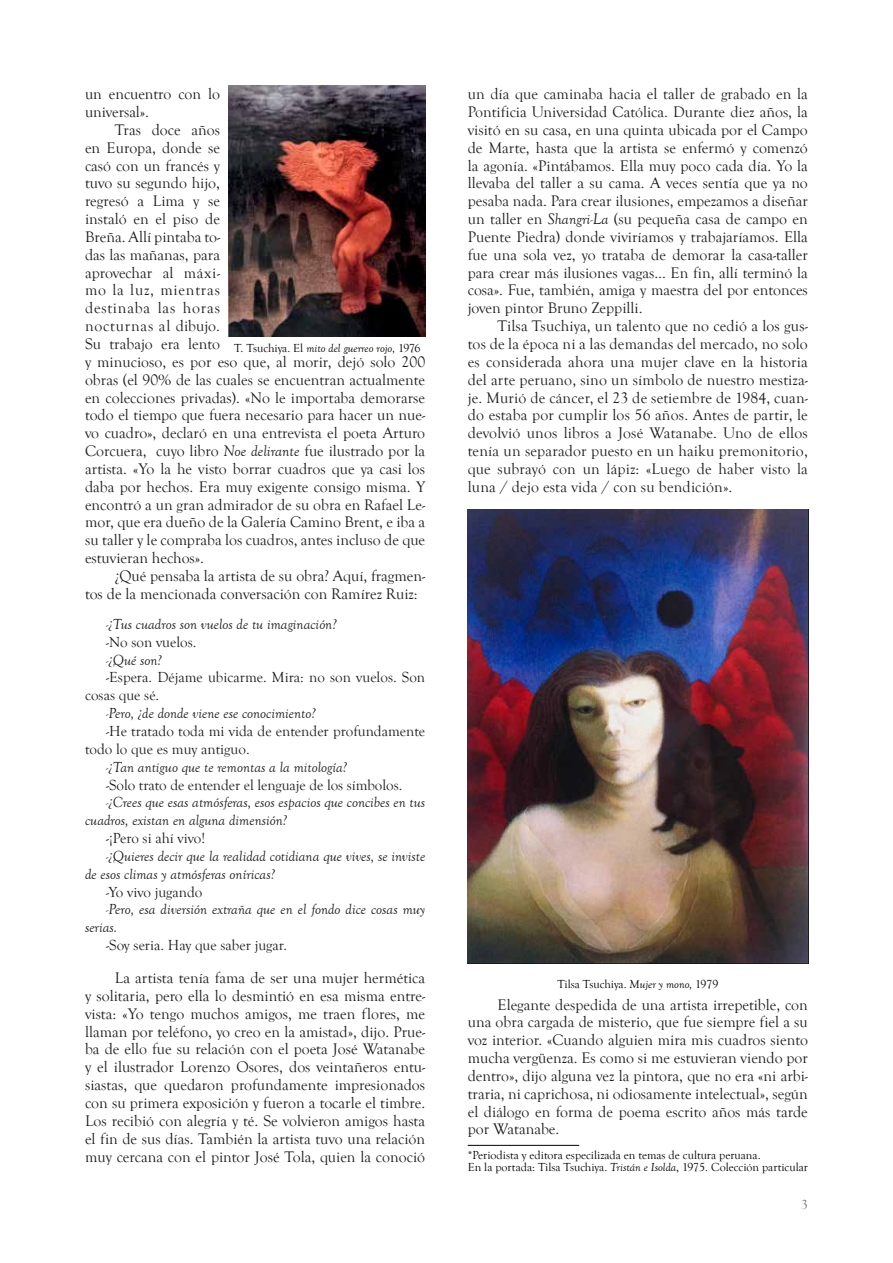
<style>
.page{position:relative;width:893px;height:1263px;background:#fff}
.page>*{position:absolute;margin:0;border:0;box-sizing:border-box;transform-origin:0 0}
.t1{font:15.75px/17.9px "Goudy Old Style T";color:#1d1d1d;text-align:justify}
.t2{font:15.75px/17.9px "Goudy Old Style T";letter-spacing:-.005em;color:#1a1b1d}
.t3{font:italic 15px/17.9px "Goudy Old Style T";color:#1d1d1d}
.t4{font:15px/17.9px "Goudy Old Style T";color:#1d1d1d}
.t5{font:13.5px "Goudy Old Style T";color:#737277}
.t6{font:12px/12px "Goudy Old Style T";color:#000}
.t7{font:italic 12px "Goudy Old Style T";color:#000}
.s1{font-style:italic}
.s2{font-style:normal}
</style>
<div class="page">
<hr style="left:468px;top:1145px;width:111px;height:1px;background:#000">
<img style="left:468px;top:510px;width:341px;height:453px">
<img style="left:229px;top:85px;width:196px;height:252px">
<p class="t2" style="left:85px;top:85px;width:136px">un encuentro con lo universal».</p>
<p class="t1" style="left:85px;top:121px;width:342px;text-align:left;text-indent:30px">Tras doce años<br>en Europa, donde se<br>casó con un francés y<br>tuvo su segundo hijo,<br>regresó a Lima y se<br>instaló en el piso de<br>Breña. Allí pintaba to-<br>das las mañanas, para<br>aprovechar al máxi-<br>mo la luz, mientras<br>destinaba las horas<br>nocturnas al dibujo.<br>Su trabajo era lento<br>y minucioso, es por eso que, al morir, dejó solo 200 obras (el 90% de las cuales se encuentran actualmente en colecciones privadas). «No le importaba demorarse todo el tiempo que fuera necesario para hacer un nue&shy;vo cuadro», declaró en una entrevista el poeta Arturo Corcuera, cuyo libro <span class="s1">Noe delirante</span> fue ilustrado por la artista. «Yo la he visto borrar cuadros que ya casi los daba por hechos. Era muy exigente consigo misma. Y encontró a un gran admirador de su obra en Rafael Le&shy;mor, que era dueño de la Galería Camino Brent, e iba a su taller y le compraba los cuadros, antes incluso de que estuvieran hechos».</p>
<p class="t1" style="left:85px;top:567px;width:342px;text-indent:30px">¿Qué pensaba la artista de su obra? Aquí, fragmen&shy;tos de la mencionada conversación con Ramírez Ruiz:</p>
<p class="t3" style="left:106px;top:615px;width:232px">-¿Tus cuadros son vuelos de tu imaginación?</p>
<p class="t4" style="left:106px;top:633px;width:92px">-No son vuelos.</p>
<p class="t3" style="left:106px;top:651px;width:57px">-¿Qué son?</p>
<p class="t4" style="left:85px;top:669px;width:342px;text-indent:21px">-Espera. Déjame ubicarme. Mira: no son vuelos. Son cosas que sé.</p>
<p class="t3" style="left:106px;top:705px;width:211px">-Pero, ¿de donde viene ese conocimiento?</p>
<p class="t4" style="left:85px;top:722px;width:342px;text-indent:21px">-He tratado toda mi vida de entender profundamente todo lo que es muy antiguo.</p>
<p class="t3" style="left:106px;top:758px;width:242px">-¿Tan antiguo que te remontas a la mitología?</p>
<p class="t4" style="left:106px;top:776px;width:297px">-Solo trato de entender el lenguaje de los símbolos.</p>
<p class="t3" style="left:85px;top:794px;width:342px;text-indent:21px">-¿Crees que esas atmósferas, esos espacios que concibes en tus cuadros, existan en alguna dimensión?</p>
<p class="t4" style="left:106px;top:829px;width:100px">-¡Pero si ahí vivo!</p>
<p class="t3" style="left:85px;top:847px;width:342px;text-indent:21px">-¿Quieres decir que la realidad cotidiana que vives, se inviste de esos climas y atmósferas oníricas?</p>
<p class="t4" style="left:106px;top:883px;width:98px">-Yo vivo jugando</p>
<p class="t3" style="left:85px;top:901px;width:342px;text-indent:21px">-Pero, esa diversión extraña que en el fondo dice cosas muy serias.</p>
<p class="t4" style="left:106px;top:937px;width:182px">-Soy seria. Hay que saber jugar.</p>
<p class="t1" style="left:85px;top:969px;width:342px;text-indent:30px">La artista tenía fama de ser una mujer hermética y solitaria, pero ella lo desmintió en esa misma entre&shy;vista: «Yo tengo muchos amigos, me traen flores, me llaman por teléfono, yo creo en la amistad», dijo. Prue&shy;ba de ello fue su relación con el poeta José Watanabe y el ilustrador Lorenzo Osores, dos veintañeros entu&shy;siastas, que quedaron profundamente impresionados con su primera exposición y fueron a tocarle el timbre.<br>Los recibió con alegría y té. Se volvieron amigos hasta el fin de sus días. También la artista tuvo una relación muy cercana con el pintor José Tola, quien la conoció</p>
<p class="t7" style="left:234px;top:342px;width:188px"><span class="s2">T. Tsuchiya. El</span> mito del guerreo rojo, <span class="s2">1976</span></p>
<p class="t1" style="left:468px;top:85px;width:342px">un día que caminaba hacia el taller de grabado en la Pontificia Universidad Católica. Durante diez años, la visitó en su casa, en una quinta ubicada por el Campo de Marte, hasta que la artista se enfermó y comenzó la agonía. «Pintábamos. Ella muy poco cada día. Yo la llevaba del taller a su cama. A veces sentía que ya no pesaba nada. Para crear ilusiones, empezamos a diseñar un taller en <span class="s1">Shangri-La</span> (su pequeña casa de campo en Puente Piedra) donde viviríamos y trabajaríamos. Ella fue una sola vez, yo trataba de demorar la casa-taller para crear más ilusiones vagas… En fin, allí terminó la cosa». Fue, también, amiga y maestra del por entonces joven pintor Bruno Zeppilli.</p>
<p class="t1" style="left:468px;top:317px;width:342px;text-indent:30px">Tilsa Tsuchiya, un talento que no cedió a los gus&shy;tos de la época ni a las demandas del mercado, no solo es considerada ahora una mujer clave en la historia del arte peruano, sino un símbolo de nuestro mestiza&shy;je. Murió de cáncer, el 23 de setiembre de 1984, cuan&shy;do estaba por cumplir los 56 años. Antes de partir, le devolvió unos libros a José Watanabe. Uno de ellos tenía un separador puesto en un haiku premonitorio, que subrayó con un lápiz: «Luego de haber visto la luna / dejo esta vida / con su bendición».</p>
<p class="t6" style="left:557px;top:979px;width:162px">Tilsa Tsuchiya. <span class="s1">Mujer y mono,</span> 1979</p>
<p class="t1" style="left:468px;top:996px;width:342px;text-indent:30px">Elegante despedida de una artista irrepetible, con una obra cargada de misterio, que fue siempre fiel a su voz interior. «Cuando alguien mira mis cuadros siento mucha vergüenza. Es como si me estuvieran viendo por dentro», dijo alguna vez la pintora, que no era «ni arbi&shy;traria, ni caprichosa, ni odiosamente intelectual», según el diálogo en forma de poema escrito años más tarde por Watanabe.</p>
<p class="t6" style="left:468px;top:1149px;width:342px">*Periodista y editora especilizada en temas de cultura peruana.<br>En la portada: Tilsa Tsuchiya. <span class="s1">Tristán e Isolda</span>, 1975. Colección particular</p>
<p class="t5" style="left:801px;top:1197px;width:8px">3</p>
</div>
